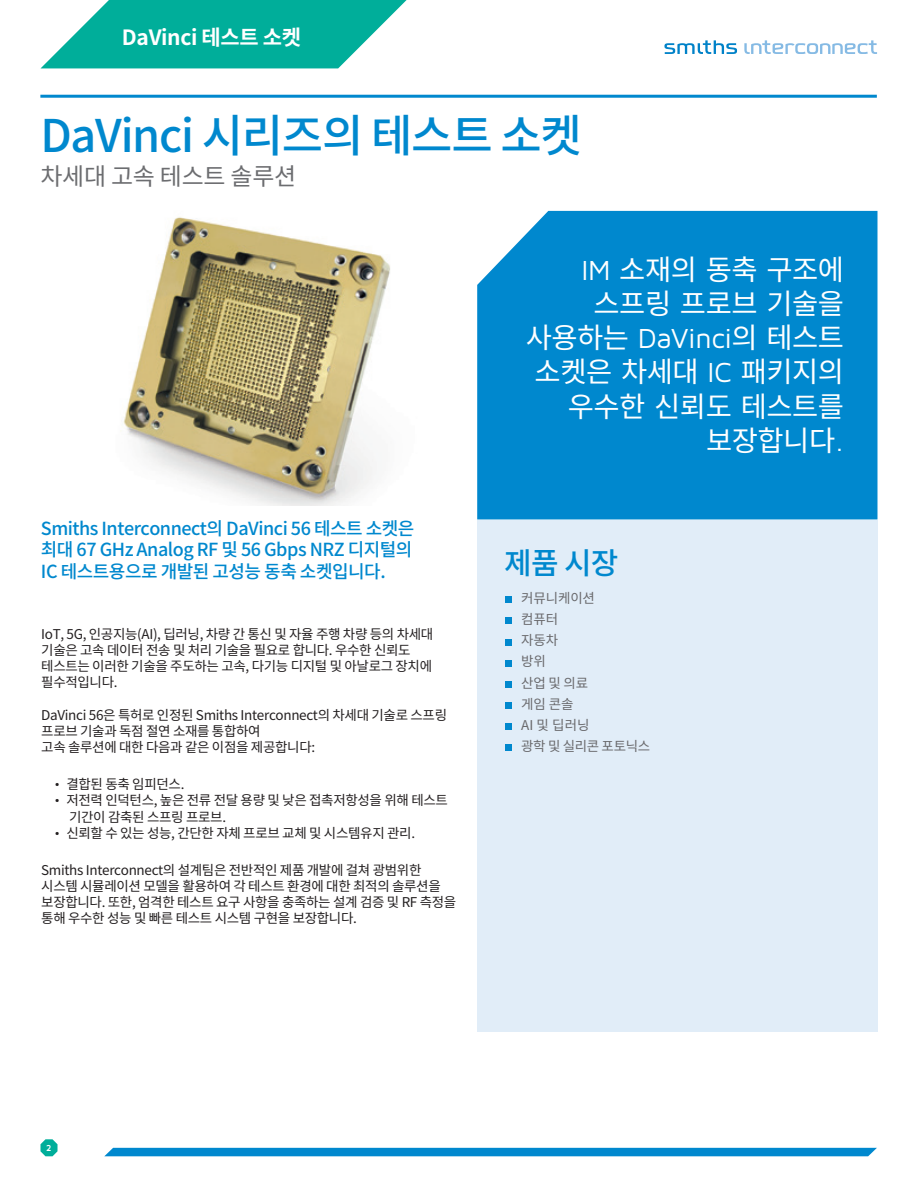
<style>
.page{position:relative;width:918px;height:1188px;background:#fff}
.page>*{position:absolute;margin:0;border:0;box-sizing:border-box;transform-origin:0 0}
.t1{font:500 45px "Source Han Sans SC";letter-spacing:-.03em;color:#0088ce}
.t2{font:500 30px "Source Han Sans SC";color:#0088ce}
.t3{font:28.5px/34.2px "Source Han Sans SC";letter-spacing:-.015em;color:#fff;text-align:right}
.t4{font:24px "Source Han Sans SC";letter-spacing:-.01em;color:#6c6d70}
.t5{font:700 21px "Source Han Sans SC";letter-spacing:-.015em;color:#fff}
.t6{font:500 18px/21.6px "Source Han Sans SC";letter-spacing:-.025em;color:#0088ce;text-align:justify}
.t7{font:13.5px/16.2px "Source Han Sans SC";letter-spacing:-.025em;color:#231f20}
.t8{font:13.5px/21.1px "Source Han Sans SC";letter-spacing:-.01em;color:#69696c}
.t9{font:700 9px "Maven Pro";color:#fff}
.s1{font-family:"Maven Pro"}
</style>
<div class="page">
<svg style="left:664px;top:40px;width:73px;height:14px"></svg>
<svg style="left:744px;top:40px;width:133px;height:14px"></svg>
<svg style="left:41px;top:0;width:366px;height:68px"></svg>
<svg style="left:40px;top:1139px;width:18px;height:17px"></svg>
<div style="left:104px;top:1148px;width:773px;height:8px;background:#0088ce"></div>
<div style="left:477px;top:211px;width:400px;height:308px;background:#0088ce"></div>
<div style="left:477px;top:520px;width:401px;height:511px;background:#e1edf8"></div>
<svg style="left:505px;top:597px;width:6px;height:6px"></svg>
<svg style="left:505px;top:618px;width:6px;height:6px"></svg>
<svg style="left:505px;top:639px;width:6px;height:6px"></svg>
<svg style="left:505px;top:660px;width:6px;height:6px"></svg>
<div style="left:505px;top:681px;width:6px;height:7px;background:#0088ce"></div>
<div style="left:505px;top:702px;width:6px;height:7px;background:#0088ce"></div>
<svg style="left:505px;top:724px;width:6px;height:6px"></svg>
<svg style="left:505px;top:745px;width:6px;height:6px"></svg>
<img style="left:120px;top:217px;width:270px;height:288px">
<hr style="left:40px;top:95px;width:837px;height:3px;background:#0088ce">
<h3 class="t5" style="left:122px;top:26px;width:181px">DaVinci 테스트 소켓</h3>
<h1 class="t1" style="left:40px;top:110px;width:543px">DaVinci 시리즈의 테스트 소켓</h1>
<h3 class="t4" style="left:40px;top:163px;width:257px">차세대 고속 테스트 솔루션</h3>
<h3 class="t6" style="left:41px;top:518px;width:375px">Smiths Interconnect의 DaVinci 56 테스트 소켓은 최대 67 GHz Analog RF 및 56 Gbps NRZ 디지털의 IC 테스트용으로 개발된 고성능 동축 소켓입니다.</h3>
<p class="t7" style="left:41px;top:626px;width:394px">IoT, 5G, 인공지능(AI), 딥러닝, 차량 간 통신 및 자율 주행 차량 등의 차세대 기술은 고속 데이터 전송 및 처리 기술을 필요로 합니다. 우수한 신뢰도 테스트는 이러한 기술을 주도하는 고속, 다기능 디지털 및 아날로그 장치에 필수적입니다.</p>
<p class="t7" style="left:41px;top:707px;width:407px">DaVinci 56은 특허로 인정된 Smiths Interconnect의 차세대 기술로 스프링 프로브 기술과 독점 절연 소재를 통합하여<br>고속 솔루션에 대한 다음과 같은 이점을 제공합니다:</p>
<p class="t7" style="left:54px;top:776px;width:132px"><span class="s1">•</span> 결합된 동축 임피던스.</p>
<p class="t7" style="left:69px;top:793px;width:380px;text-indent:-15px"><span class="s1">•</span> 저전력 인덕턴스, 높은 전류 전달 용량 및 낮은 접촉저항성을 위해 테스트 기간이 감축된 스프링 프로브.</p>
<p class="t7" style="left:54px;top:826px;width:362px"><span class="s1">•</span> 신뢰할 수 있는 성능, 간단한 자체 프로브 교체 및 시스템유지 관리.</p>
<p class="t7" style="left:41px;top:862px;width:417px">Smiths Interconnect의 설계팀은 전반적인 제품 개발에 걸쳐 광범위한 시스템 시뮬레이션 모델을 활용하여 각 테스트 환경에 대한 최적의 솔루션을 보장합니다. 또한, 엄격한 테스트 요구 사항을 충족하는 설계 검증 및 RF 측정을 통해 우수한 성능 및 빠른 테스트 시스템 구현을 보장합니다.</p>
<h3 class="t3" style="left:526px;top:253px;width:320px"><span class="s1">IM</span> 소재의 동축 구조에 스프링 프로브 기술을 사용하는 <span class="s1">DaVinci</span>의 테스트 소켓은 차세대 <span class="s1">IC</span> 패키지의 우수한 신뢰도 테스트를 보장합니다<span class="s1">.</span></h3>
<h2 class="t2" style="left:504px;top:546px;width:116px">제품 시장</h2>
<p class="t8" style="left:521px;top:588px;width:131px">커뮤니케이션<br>컴퓨터<br>자동차<br>방위<br>산업 및 의료<br>게임 콘솔<br>AI 및 딥러닝<br>광학 및 실리콘 포토닉스</p>
<p class="t9" style="left:46px;top:1142px;width:7px">2</p>
</div>
